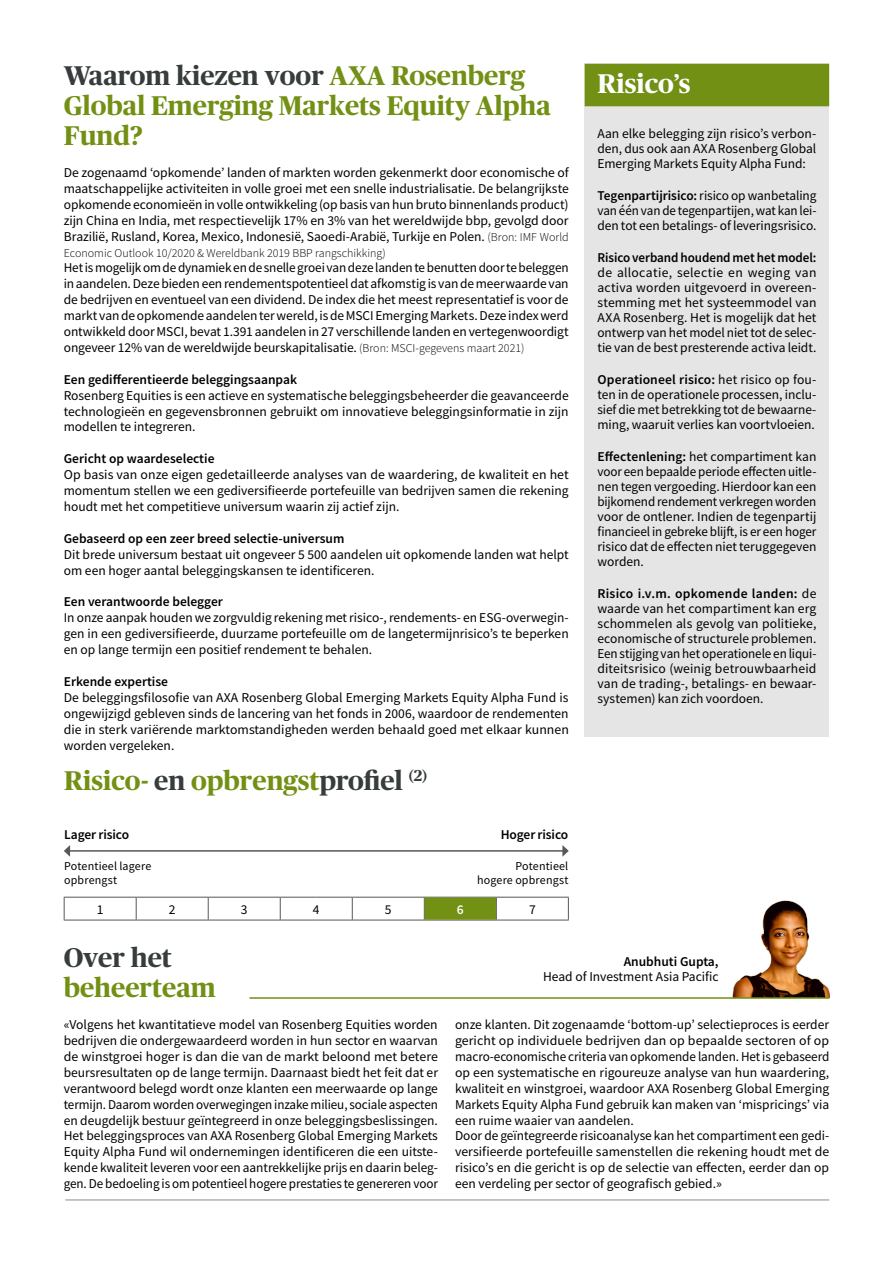
<style>
.page{position:relative;width:893px;height:1263px;background:#fff}
.page>*{position:absolute;margin:0;border:0;box-sizing:border-box;transform-origin:0 0}
.t1{font:700 27px/30px "Publico Headline";color:#729014}
.t2{font:700 27px "Publico Headline";color:#fff}
.t3{font:700 27px "Publico Headline";color:#373c3c}
.t4{font:13.5px/15.9px "Source Sans Pro";color:#000;text-align:justify}
.t5{font:600 13.5px "Source Sans Pro";color:#000}
.t6{font:600 13.5px "Source Sans Pro";color:#fff}
.t7{font:300 12px "Source Sans Pro";color:#000}
.t8{font:12px/14.4px "Source Sans Pro";letter-spacing:.01em;color:#000}
.s1{color:#373c3c}
.s2{font-weight:300;font-size:12px}
.s3{font-weight:600}
</style>
<div class="page">
<img style="left:732px;top:900px;width:97px;height:97px">
<hr style="left:65px;top:1199px;width:764px;height:1px;background:#8c8c8c">
<hr style="left:249px;top:997px;width:491px;height:2px;background:#729014">
<hr style="left:740px;top:997px;width:89px;height:2px;background:#729014">
<div style="left:585px;top:64px;width:244px;height:673px;background:#e6e5e6"></div>
<div style="left:585px;top:64px;width:244px;height:42px;background:#729014"></div>
<hr style="left:64px;top:897px;width:72px;height:1px;background:#575756">
<svg style="left:64px;top:897px;width:1px;height:23px"></svg>
<hr style="left:136px;top:897px;width:72px;height:1px;background:#575756">
<svg style="left:136px;top:897px;width:1px;height:23px"></svg>
<hr style="left:208px;top:897px;width:72px;height:1px;background:#575756">
<svg style="left:208px;top:897px;width:1px;height:23px"></svg>
<hr style="left:280px;top:897px;width:36px;height:1px;background:#575756">
<svg style="left:280px;top:897px;width:1px;height:23px"></svg>
<hr style="left:316px;top:897px;width:36px;height:1px;background:#575756">
<hr style="left:352px;top:897px;width:72px;height:1px;background:#575756">
<svg style="left:352px;top:897px;width:1px;height:23px"></svg>
<svg style="left:424px;top:897px;width:1px;height:23px"></svg>
<hr style="left:496px;top:897px;width:73px;height:1px;background:#575756">
<svg style="left:496px;top:897px;width:1px;height:23px"></svg>
<svg style="left:568px;top:897px;width:1px;height:23px"></svg>
<hr style="left:64px;top:920px;width:72px;height:1px;background:#575756">
<hr style="left:136px;top:920px;width:72px;height:1px;background:#575756">
<hr style="left:208px;top:920px;width:72px;height:1px;background:#575756">
<hr style="left:280px;top:920px;width:36px;height:1px;background:#575756">
<hr style="left:316px;top:920px;width:36px;height:1px;background:#575756">
<hr style="left:352px;top:920px;width:72px;height:1px;background:#575756">
<hr style="left:424px;top:920px;width:72px;height:1px;background:#575756">
<hr style="left:496px;top:920px;width:73px;height:1px;background:#575756">
<hr style="left:69px;top:850px;width:494px;height:2px;background:#575756">
<svg style="left:64px;top:845px;width:6px;height:12px"></svg>
<svg style="left:562px;top:845px;width:7px;height:12px"></svg>
<div style="left:425px;top:897px;width:71px;height:23px;background:#729014"></div>
<h1 class="t1" style="left:64px;top:59px;width:489px"><span class="s1">Waarom kiezen voor</span> AXA Rosenberg<br>Global Emerging Markets Equity Alpha<br>Fund?</h1>
<p class="t4" style="left:64px;top:165px;width:506px">De zogenaamd ‘opkomende’ landen of markten worden gekenmerkt door economische of maatschappelijke activiteiten in volle groei met een snelle industrialisatie. De belangrijkste opkomende economieën in volle ontwikkeling (op basis van hun bruto binnenlands product) zijn China en India, met respectievelijk 17% en 3% van het wereldwijde bbp, gevolgd door Brazilië, Rusland, Korea, Mexico, Indonesië, Saoedi-Arabië, Turkije en Polen. <span class="s2">(Bron: IMF World</span></p>
<p class="t7" style="left:64px;top:245px;width:324px">Economic Outlook 10/2020 &amp; Wereldbank 2019 BBP rangschikking)</p>
<p class="t4" style="left:64px;top:260px;width:506px">Het is mogelijk om de dynamiek en de snelle groei van deze landen te benutten door te beleggen in aandelen. Deze bieden een rendementspotentieel dat afkomstig is van de meerwaarde van de bedrijven en eventueel van een dividend. De index die het meest representatief is voor de markt van de opkomende aandelen ter wereld, is de MSCI Emerging Markets. Deze index werd ontwikkeld door MSCI, bevat 1.391 aandelen in 27 verschillende landen en vertegenwoordigt ongeveer 12% van de wereldwijde beurskapitalisatie. <span class="s2">(Bron: MSCI-gegevens maart 2021)</span></p>
<p class="t5" style="left:64px;top:370px;width:235px">Een gedifferentieerde beleggingsaanpak</p>
<p class="t4" style="left:64px;top:387px;width:506px">Rosenberg Equities is een actieve en systematische beleggingsbeheerder die geavanceerde technologieën en gegevensbronnen gebruikt om innovatieve beleggingsinformatie in zijn modellen te integreren.</p>
<p class="t5" style="left:64px;top:450px;width:152px">Gericht op waardeselectie</p>
<p class="t4" style="left:64px;top:467px;width:506px">Op basis van onze eigen gedetailleerde analyses van de waardering, de kwaliteit en het momentum stellen we een gediversifieerde portefeuille van bedrijven samen die rekening houdt met het competitieve universum waarin zij actief zijn.</p>
<p class="t5" style="left:64px;top:529px;width:282px">Gebaseerd op een zeer breed selectie-universum</p>
<p class="t4" style="left:64px;top:546px;width:506px">Dit brede universum bestaat uit ongeveer 5 500 aandelen uit opkomende landen wat helpt om een hoger aantal beleggingskansen te identificeren.</p>
<p class="t5" style="left:64px;top:593px;width:161px">Een verantwoorde belegger</p>
<p class="t4" style="left:64px;top:610px;width:506px">In onze aanpak houden we zorgvuldig rekening met risico-, rendements- en ESG-overwegin&shy;gen in een gediversifieerde, duurzame portefeuille om de langetermijnrisico’s te beperken en op lange termijn een positief rendement te behalen.</p>
<p class="t5" style="left:64px;top:672px;width:106px">Erkende expertise</p>
<p class="t4" style="left:64px;top:689px;width:507px">De beleggingsfilosofie van AXA Rosenberg Global Emerging Markets Equity Alpha Fund is ongewijzigd gebleven sinds de lancering van het fonds in 2006, waardoor de rendementen die in sterk variërende marktomstandigheden werden behaald goed met elkaar kunnen worden vergeleken.</p>
<h1 class="t1" style="left:64px;top:764px;width:365px">Risico- <span class="s1">en</span> opbrengst<span class="s1">profiel</span> <sup>(2)</sup></h1>
<p class="t5" style="left:64px;top:825px;width:67px">Lager risico</p>
<p class="t5" style="left:501px;top:825px;width:69px">Hoger risico</p>
<p class="t8" style="left:64px;top:859px;width:89px">Potentieel lagere opbrengst</p>
<p class="t8" style="left:477px;top:859px;width:93px;text-align:right">Potentieel hogere opbrengst</p>
<p class="t4" style="left:97px;top:901px;width:8px">1</p>
<p class="t4" style="left:169px;top:901px;width:8px">2</p>
<p class="t4" style="left:241px;top:901px;width:8px">3</p>
<p class="t4" style="left:313px;top:901px;width:8px">4</p>
<p class="t4" style="left:385px;top:901px;width:8px">5</p>
<p class="t6" style="left:457px;top:900px;width:8px">6</p>
<p class="t4" style="left:529px;top:901px;width:8px">7</p>
<h1 class="t2" style="left:597px;top:64px;width:94px">Risico’s</h1>
<p class="t4" style="left:597px;top:126px;width:220px;line-height:15px">Aan elke belegging zijn risico’s verbon&shy;den, dus ook aan AXA Rosenberg Global Emerging Markets Equity Alpha Fund:</p>
<p class="t4" style="left:597px;top:188px;width:220px;line-height:15px"><span class="s3">Tegenpartijrisico:</span> risico op wanbetaling van één van de tegenpartijen, wat kan lei&shy;den tot een betalings- of leveringsrisico.</p>
<p class="t5" style="left:597px;top:249px;width:220px">Risico verband houdend met het model:</p>
<p class="t4" style="left:597px;top:265px;width:221px;line-height:15px">de allocatie, selectie en weging van activa worden uitgevoerd in overeen&shy;stemming met het systeemmodel van AXA Rosenberg. Het is mogelijk dat het ontwerp van het model niet tot de selec&shy;tie van de best presterende activa leidt.</p>
<p class="t4" style="left:597px;top:372px;width:220px;line-height:15px"><span class="s3">Operationeel risico:</span> het risico op fou&shy;ten in de operationele processen, inclu&shy;sief die met betrekking tot de bewaarne&shy;ming, waaruit verlies kan voortvloeien.</p>
<p class="t4" style="left:597px;top:449px;width:221px;line-height:15px"><span class="s3">Effectenlening:</span> het compartiment kan voor een bepaalde periode effecten uitle&shy;nen tegen vergoeding. Hierdoor kan een bijkomend rendement verkregen worden voor de ontlener. Indien de tegenpartij financieel in gebreke blijft, is er een hoger risico dat de effecten niet teruggegeven worden.</p>
<p class="t4" style="left:597px;top:586px;width:220px;line-height:15px"><span class="s3">Risico i.v.m. opkomende landen:</span> de waarde van het compartiment kan erg schommelen als gevolg van politieke, economische of structurele problemen.<br>Een stijging van het operationele en liqui&shy;diteitsrisico (weinig betrouwbaarheid van de trading-, betalings- en bewaar&shy;systemen) kan zich voordoen.</p>
<h1 class="t3" style="left:64px;top:938px;width:110px">Over het</h1>
<h1 class="t1" style="left:64px;top:971px;width:153px">beheerteam</h1>
<p class="t5" style="left:624px;top:953px;width:96px">Anubhuti Gupta,</p>
<p class="t4" style="left:543px;top:968px;width:177px">Head of Investment Asia Pacific</p>
<p class="t4" style="left:64px;top:1016px;width:376px">«Volgens het kwantitatieve model van Rosenberg Equities worden bedrijven die ondergewaardeerd worden in hun sector en waarvan de winstgroei hoger is dan die van de markt beloond met betere beursresultaten op de lange termijn. Daarnaast biedt het feit dat er verantwoord belegd wordt onze klanten een meerwaarde op lange termijn. Daarom worden overwegingen inzake milieu, sociale aspecten en deugdelijk bestuur geïntegreerd in onze beleggingsbeslissingen.<br>Het beleggingsproces van AXA Rosenberg Global Emerging Markets Equity Alpha Fund wil ondernemingen identificeren die een uitste&shy;kende kwaliteit leveren voor een aantrekkelijke prijs en daarin beleg&shy;gen. De bedoeling is om potentieel hogere prestaties te genereren voor</p>
<p class="t4" style="left:455px;top:1016px;width:376px;text-align:left">onze klanten. Dit zogenaamde ‘bottom-up’ selectieproces is eerder gericht op individuele bedrijven dan op bepaalde sectoren of op macro-economische criteria van opkomende landen. Het is gebaseerd op een systematische en rigoureuze analyse van hun waardering, kwaliteit en winstgroei, waardoor AXA Rosenberg Global Emerging Markets Equity Alpha Fund gebruik kan maken van ‘mispricings’ via een ruime waaier van aandelen.<br>Door de geïntegreerde risicoanalyse kan het compartiment een gedi&shy;versifieerde portefeuille samenstellen die rekening houdt met de risico’s en die gericht is op de selectie van effecten, eerder dan op een verdeling per sector of geografisch gebied.»</p>
</div>
